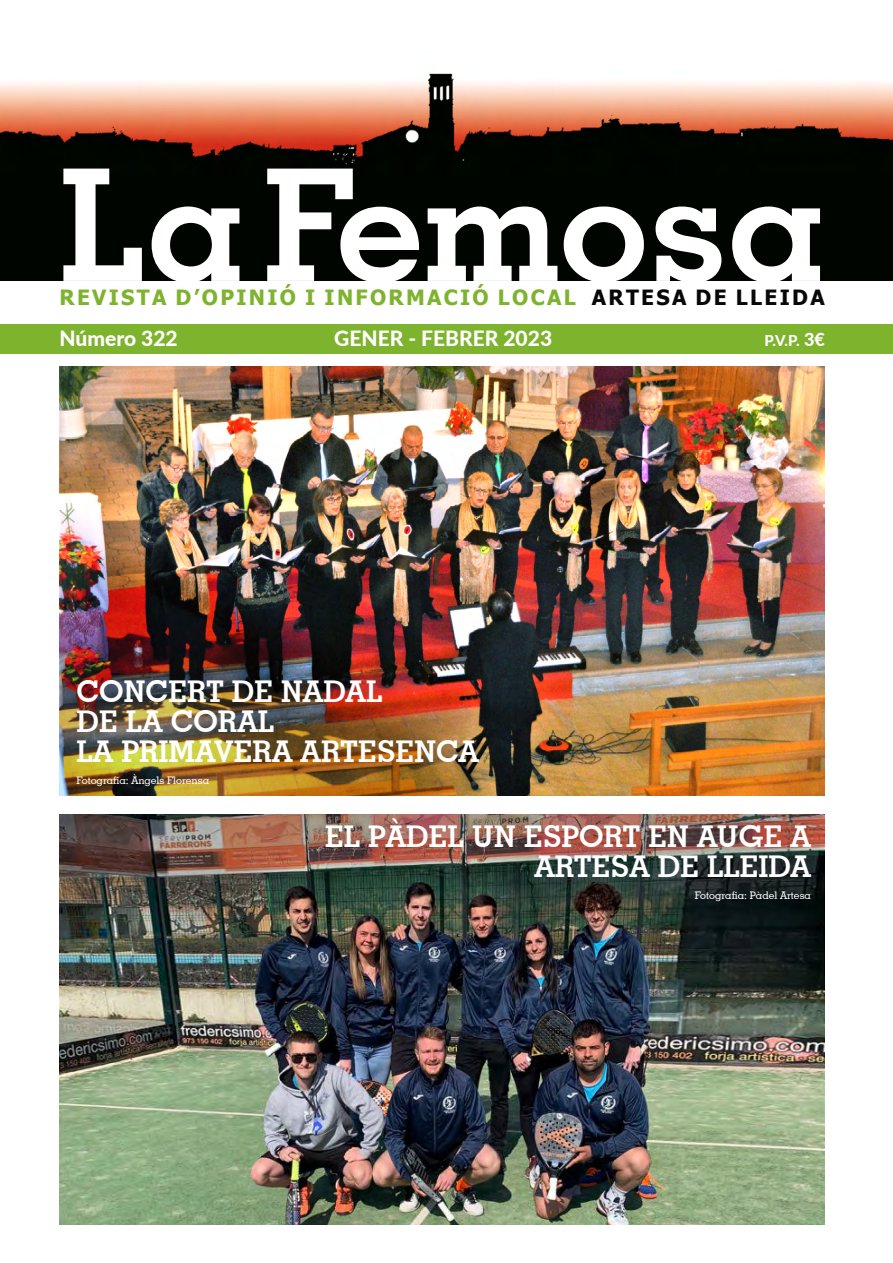
<style>
.page{position:relative;width:893px;height:1263px;background:#fff}
.page>*{position:absolute;margin:0;border:0;box-sizing:border-box;transform-origin:0 0}
.t1{font:700 156px "Geometric Slab 703 BT";color:#fff}
.t2{font:700 30px/30px "Geometric Slab 703 BT";color:#fff}
.t3{font:700 21px "Tahoma";letter-spacing:.11em;color:#7eb32e}
.t4{font:800 21px "Lato";color:#fff}
.t5{font:700 21px "Tahoma";letter-spacing:.11em;color:#080808}
.t6{font:800 15px "Lato";color:#fff}
.t7{font:500 10.5px "Geometric Slab 703 BT";color:#fff}
.s1{font-size:18px}
</style>
<div class="page">
<img style="left:60px;top:814px;width:765px;height:410px">
<img style="left:0;top:73px;width:893px;height:207px">
<div style="left:0;top:325px;width:893px;height:29px;background:#7eb32e"></div>
<img style="left:60px;top:366px;width:765px;height:429px">
<h1 class="t1" style="left:60px;top:131px;width:767px">La Femosa</h1>
<p class="t5" style="left:592px;top:283px;width:234px">ARTESA DE LLEIDA</p>
<p class="t4" style="left:60px;top:323px;width:120px">Número 322</p>
<p class="t4" style="left:334px;top:323px;width:219px">GENER - FEBRER 2023</p>
<p class="t6" style="left:764px;top:330px;width:62px">P.V.P. <span class="s1">3€</span></p>
<p class="t3" style="left:60px;top:283px;width:518px">REVISTA D’OPINIÓ I INFORMACIÓ LOCAL</p>
<p class="t2" style="left:77px;top:676px;width:404px">CONCERT DE NADAL<br>DE LA CORAL<br>LA PRIMAVERA ARTESENCA</p>
<p class="t7" style="left:77px;top:774px;width:134px">Fotografia: Àngels Florensa</p>
<p class="t2" style="left:325px;top:821px;width:488px;text-align:right">EL PÀDEL UN ESPORT EN AUGE A<br>ARTESA DE LLEIDA</p>
<p class="t7" style="left:695px;top:889px;width:118px">Fotografia: Pàdel Artesa</p>
</div>
